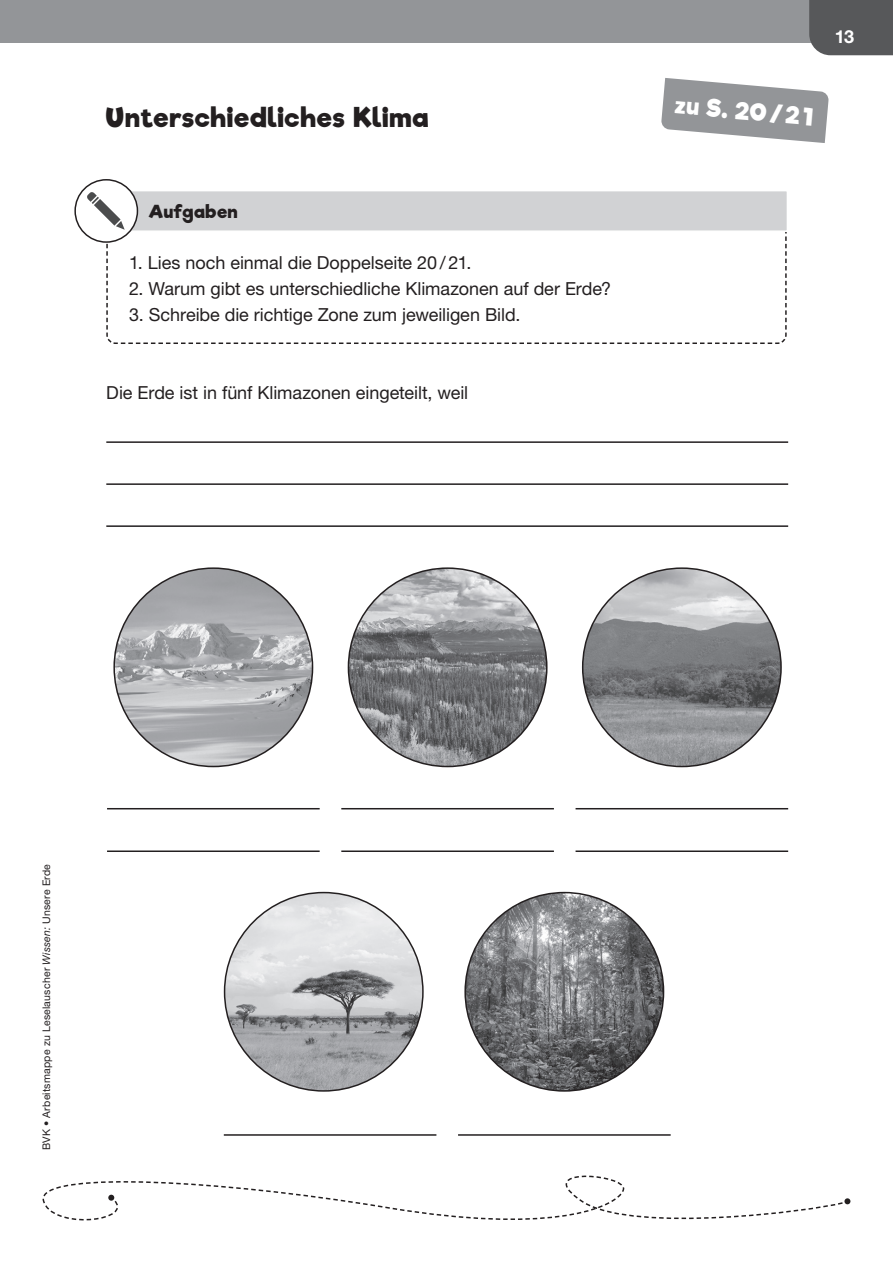
<style>
.page{position:relative;width:893px;height:1263px;background:#fff}
.page>*{position:absolute;margin:0;border:0;box-sizing:border-box;transform-origin:0 0}
.t1{font:27px "Riffic";letter-spacing:.035em;color:#231f20}
.t2{font:24px "Riffic";color:#fff}
.t3{font:18px "Helvetica Neue LT Pro";letter-spacing:-.005em;color:#231f20}
.t4{font:18px "Riffic";letter-spacing:.03em;color:#231f20}
.t5{font:700 18px "Helvetica Neue LT Pro";color:#fff}
.t6{font:10.5px "Helvetica Neue LT Pro";letter-spacing:.02em;color:#231f20}
.s1{font-style:italic}
</style>
<div class="page">
<svg style="left:87px;top:189px;width:700px;height:155px"></svg>
<div style="left:74px;top:179px;width:64px;height:64px;border:2px solid #231f20;border-radius:50%"></div>
<hr style="left:106px;top:441px;width:682px;height:2px;background:#231f20">
<hr style="left:106px;top:483px;width:682px;height:2px;background:#231f20">
<hr style="left:106px;top:525px;width:682px;height:2px;background:#231f20">
<img style="left:225px;top:892px;width:198px;height:199px;border-radius:99px">
<img style="left:465px;top:892px;width:198px;height:199px;border-radius:99px">
<hr style="left:224px;top:1134px;width:212px;height:2px;background:#231f20">
<hr style="left:458px;top:1134px;width:213px;height:2px;background:#231f20">
<img style="left:114px;top:568px;width:199px;height:198px;border-radius:99px">
<img style="left:348px;top:568px;width:199px;height:198px;border-radius:99px">
<img style="left:583px;top:568px;width:198px;height:198px;border-radius:99px">
<hr style="left:107px;top:808px;width:213px;height:1px;background:#231f20">
<hr style="left:341px;top:808px;width:213px;height:1px;background:#231f20">
<hr style="left:576px;top:808px;width:212px;height:1px;background:#231f20">
<hr style="left:107px;top:850px;width:213px;height:2px;background:#231f20">
<hr style="left:341px;top:850px;width:213px;height:2px;background:#231f20">
<hr style="left:576px;top:850px;width:212px;height:2px;background:#231f20">
<div style="left:0;top:0;width:893px;height:43px;background:#939598"></div>
<div style="left:809px;top:0;width:84px;height:55px;background:#57585a"></div>
<svg style="left:42px;top:1175px;width:808px;height:46px"></svg>
<svg style="left:661px;top:78px;width:168px;height:65px"></svg>
<h1 class="t1" style="left:106px;top:101px;width:324px">Unterschiedliches Klima</h1>
<p class="t4" style="left:149px;top:200px;width:91px">Aufgaben</p>
<p class="t3" style="left:129px;top:252px;width:344px">1. Lies noch einmal die Doppelseite 20 / 21.</p>
<p class="t3" style="left:129px;top:277px;width:484px">2. Warum gibt es unterschiedliche Klimazonen auf der Erde?</p>
<p class="t3" style="left:129px;top:303px;width:393px">3. Schreibe die richtige Zone zum jeweiligen Bild.</p>
<p class="t3" style="left:106px;top:382px;width:363px">Die Erde ist in fünf Klimazonen eingeteilt, weil</p>
<h2 class="t2" style="left:677px;top:90px;width:141px;rotate:5deg">zu S. 20/21</h2>
<p class="t5" style="left:835px;top:25px;width:21px">13</p>
<p class="t6" style="left:40px;top:1150px;width:288px;rotate:-90deg">BVK • Arbeitsmappe zu Leselauscher <span class="s1">Wissen:</span> Unsere Erde</p>
</div>
